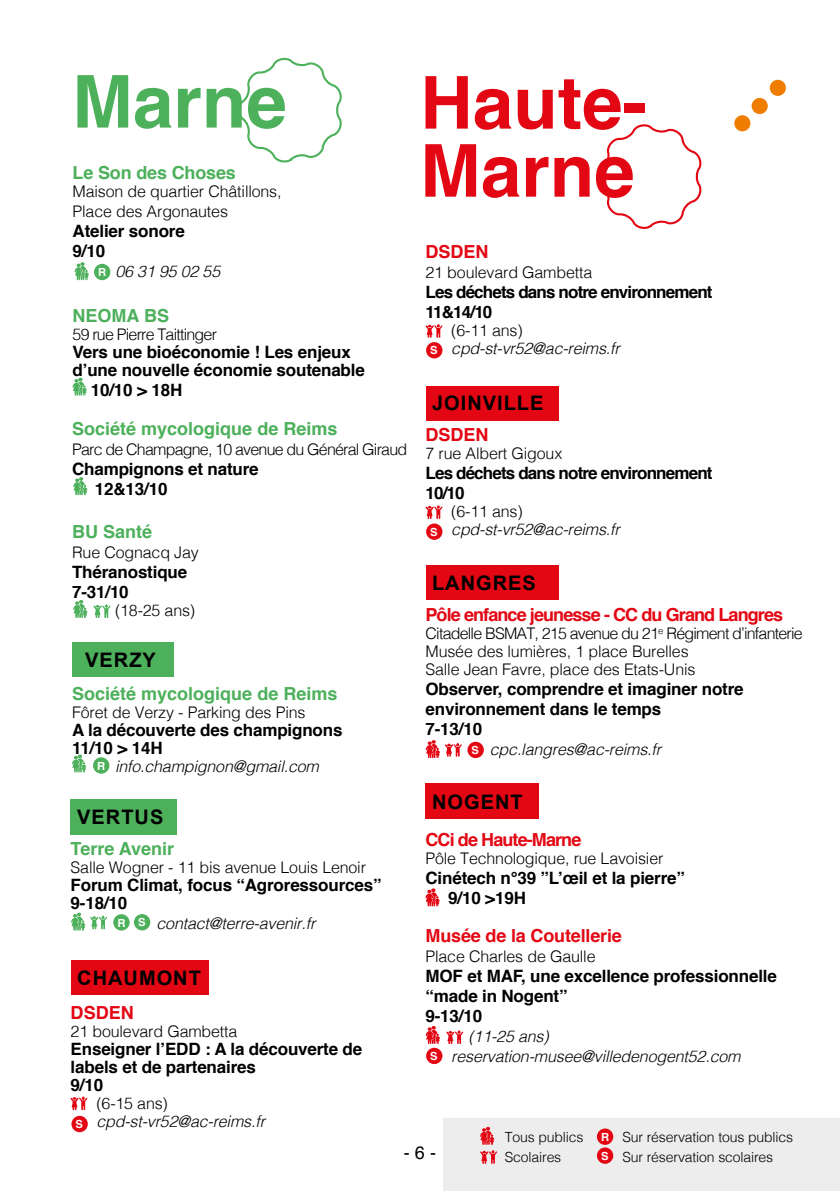
<style>
.page{position:relative;width:840px;height:1191px;background:#fff}
.page>*{position:absolute;margin:0;border:0;box-sizing:border-box;transform-origin:0 0}
.t1{font:700 72.8px/68px "Helvetica";color:#e30613}
.t2{font:700 72.8px "Helvetica";color:#4db05b}
.t3{font:700 20px "Arial";letter-spacing:.05em;color:#000}
.t4{font:700 18px "Helvetica";color:#4db05b}
.t5{font:700 18px "Helvetica";letter-spacing:-.05em;color:#e30613}
.t6{font:700 18px "Helvetica";letter-spacing:-.01em;color:#e30613}
.t7{font:18px "Helvetica";color:#000}
.t8{font:700 17px/20px "Helvetica";letter-spacing:-.01em;color:#000}
.t9{font:700 17px/20px "Helvetica";letter-spacing:-.05em;color:#000}
.t10{font:300 16px/18px "Helvetica";letter-spacing:-.01em;color:#000}
.t11{font:italic 300 16px/20px "Helvetica";letter-spacing:-.01em;color:#000}
.t12{font:300 16px "Helvetica";letter-spacing:-.05em;color:#000}
.t13{font:300 14px "Helvetica";letter-spacing:-.01em;color:#000}
.t14{font:700 11.2px/19px "Helvetica";color:#fff}
.s1{font-weight:700;font-style:normal;font-size:11.2px;color:#fff}
</style>
<div class="page">
<div style="left:443px;top:1118px;width:396px;height:73px;background:#ededed"></div>
<svg style="left:238px;top:57px;width:104px;height:106px"></svg>
<svg style="left:597px;top:124px;width:104px;height:105px"></svg>
<div style="left:72px;top:643px;width:101px;height:34px;background:#4db05b"></div>
<div style="left:71px;top:799px;width:106px;height:35px;background:#4db05b"></div>
<div style="left:71px;top:961px;width:137px;height:34px;background:#e30613"></div>
<div style="left:425px;top:386px;width:133px;height:34px;background:#e30613"></div>
<div style="left:425px;top:566px;width:133px;height:34px;background:#e30613"></div>
<div style="left:425px;top:783px;width:114px;height:36px;background:#e30613"></div>
<div style="left:733px;top:115px;width:17px;height:16px;background:#ef7d00;border-radius:50%"></div>
<div style="left:751px;top:98px;width:16px;height:16px;background:#ef7d00;border-radius:50%"></div>
<div style="left:769px;top:80px;width:16px;height:16px;background:#ef7d00;border-radius:50%"></div>
<svg style="left:75px;top:262px;width:14px;height:18px"></svg>
<svg style="left:73px;top:377px;width:14px;height:19px"></svg>
<svg style="left:73px;top:477px;width:14px;height:18px"></svg>
<svg style="left:73px;top:600px;width:14px;height:18px"></svg>
<svg style="left:72px;top:754px;width:14px;height:18px"></svg>
<div style="left:94px;top:264px;width:16px;height:16px;background:#4db05b;border-radius:50%"></div>
<div style="left:93px;top:757px;width:16px;height:16px;background:#4db05b;border-radius:50%"></div>
<div style="left:113px;top:914px;width:16px;height:16px;background:#4db05b;border-radius:50%"></div>
<svg style="left:93px;top:604px;width:17px;height:14px"></svg>
<svg style="left:446px;top:1030px;width:17px;height:14px"></svg>
<svg style="left:70px;top:1096px;width:17px;height:14px"></svg>
<svg style="left:425px;top:324px;width:17px;height:14px"></svg>
<svg style="left:425px;top:505px;width:17px;height:14px"></svg>
<svg style="left:71px;top:912px;width:36px;height:18px"></svg>
<svg style="left:425px;top:740px;width:36px;height:18px"></svg>
<svg style="left:425px;top:1026px;width:14px;height:18px"></svg>
<svg style="left:425px;top:888px;width:14px;height:18px"></svg>
<div style="left:134px;top:914px;width:16px;height:16px;background:#4db05b;border-radius:50%"></div>
<div style="left:467px;top:741px;width:16px;height:17px;background:#e30613;border-radius:50%"></div>
<div style="left:426px;top:342px;width:16px;height:16px;background:#e30613;border-radius:50%"></div>
<div style="left:426px;top:523px;width:16px;height:17px;background:#e30613;border-radius:50%"></div>
<div style="left:426px;top:1047px;width:16px;height:17px;background:#e30613;border-radius:50%"></div>
<div style="left:71px;top:1115px;width:17px;height:17px;background:#e30613;border-radius:50%"></div>
<svg style="left:480px;top:1150px;width:17px;height:13px"></svg>
<svg style="left:480px;top:1126px;width:14px;height:18px"></svg>
<svg style="left:596px;top:1128px;width:17px;height:16px"></svg>
<div style="left:600px;top:1132px;width:8px;height:8px;background:#e30613"></div>
<div style="left:596px;top:1147px;width:17px;height:16px;background:#e30613;border-radius:50%"></div>
<h1 class="t2" style="left:72px;top:43px;width:216px">Marne</h1>
<h1 class="t1" style="left:420px;top:70px;width:228px">Haute-<br>Marne</h1>
<p class="t4" style="left:73px;top:159px;width:165px">Le Son des Choses</p>
<p class="t10" style="left:73px;top:181px;width:210px;line-height:20px">Maison de quartier Châtillons,<br>Place des Argonautes</p>
<p class="t8" style="left:73px;top:222px;width:114px">Atelier sonore<br>9/10</p>
<p class="t11" style="left:98px;top:261px;width:124px"><span class="s1">R</span> 06 31 95 02 55</p>
<p class="t5" style="left:425px;top:237px;width:64px">DSDEN</p>
<p class="t10" style="left:425px;top:262px;width:168px">21 boulevard Gambetta</p>
<p class="t9" style="left:425px;top:282px;width:288px">Les déchets dans notre environnement<br>11&amp;14/10</p>
<p class="t10" style="left:451px;top:320px;width:73px">(6-11 ans)</p>
<p class="t11" style="left:451px;top:337px;width:170px">cpd-st-vr52@ac-reims.fr</p>
<p class="t4" style="left:73px;top:301px;width:98px">NEOMA BS</p>
<p class="t12" style="left:73px;top:320px;width:146px">59 rue Pierre Taittinger</p>
<p class="t8" style="left:73px;top:343px;width:293px;line-height:18px">Vers une bioéconomie ! Les enjeux d’une nouvelle économie soutenable</p>
<p class="t8" style="left:91px;top:380px;width:93px">10/10 &gt; 18H</p>
<p class="t14" style="left:430px;top:341px;width:9px">S</p>
<p class="t3" style="left:432px;top:390px;width:113px">JOINVILLE</p>
<p class="t4" style="left:72px;top:414px;width:267px">Société mycologique de Reims</p>
<p class="t12" style="left:72px;top:435px;width:336px">Parc de Champagne, 10 avenue du Général Giraud</p>
<p class="t8" style="left:95px;top:459px;width:165px;text-indent:-23px">Champignons et nature<br>12&amp;13/10</p>
<p class="t4" style="left:72px;top:517px;width:82px">BU Santé</p>
<p class="t10" style="left:72px;top:542px;width:128px">Rue Cognacq Jay</p>
<p class="t8" style="left:72px;top:562px;width:117px">Théranostique<br>7-31/10</p>
<p class="t10" style="left:115px;top:600px;width:82px">(18-25 ans)</p>
<p class="t3" style="left:85px;top:647px;width:72px">VERZY</p>
<p class="t4" style="left:72px;top:678px;width:267px">Société mycologique de Reims</p>
<p class="t10" style="left:72px;top:701px;width:235px">Fôret de Verzy - Parking des Pins</p>
<p class="t8" style="left:72px;top:721px;width:272px;line-height:18px">A la découverte des champignons<br>11/10 &gt; 14H</p>
<p class="t11" style="left:115px;top:755px;width:205px">info.champignon@gmail.com</p>
<p class="t14" style="left:97px;top:756px;width:10px">R</p>
<p class="t3" style="left:77px;top:804px;width:88px">VERTUS</p>
<p class="t5" style="left:425px;top:420px;width:64px">DSDEN</p>
<p class="t10" style="left:425px;top:443px;width:138px">7 rue Albert Gigoux</p>
<p class="t9" style="left:425px;top:463px;width:288px">Les déchets dans notre environnement<br>10/10</p>
<p class="t10" style="left:451px;top:501px;width:73px">(6-11 ans)</p>
<p class="t11" style="left:451px;top:519px;width:170px">cpd-st-vr52@ac-reims.fr</p>
<p class="t14" style="left:430px;top:522px;width:9px">S</p>
<p class="t3" style="left:432px;top:570px;width:105px">LANGRES</p>
<p class="t5" style="left:425px;top:600px;width:359px">Pôle enfance jeunesse - CC du Grand Langres</p>
<p class="t10" style="left:425px;top:623px;width:378px">Citadelle BSMAT, 215 avenue du 21<sup>e</sup> Régiment d’infanterie<br>Musée des lumières, 1 place Burelles<br>Salle Jean Favre, place des Etats-Unis</p>
<p class="t8" style="left:425px;top:679px;width:319px">Observer, comprendre et imaginer notre environnement dans le temps<br>7-13/10</p>
<p class="t11" style="left:489px;top:738px;width:173px">cpc.langres@ac-reims.fr</p>
<p class="t14" style="left:471px;top:741px;width:9px">S</p>
<p class="t3" style="left:432px;top:788px;width:92px">NOGENT</p>
<p class="t4" style="left:71px;top:833px;width:105px">Terre Avenir</p>
<p class="t10" style="left:71px;top:857px;width:297px">Salle Wogner - 11 bis avenue Louis Lenoir</p>
<p class="t8" style="left:71px;top:876px;width:312px;line-height:18px">Forum Climat, focus “Agroressources”<br>9-18/10</p>
<p class="t11" style="left:156px;top:912px;width:160px">contact@terre-avenir.fr</p>
<p class="t14" style="left:117px;top:913px;width:30px">R S</p>
<p class="t3" style="left:77px;top:965px;width:125px">CHAUMONT</p>
<p class="t5" style="left:71px;top:998px;width:65px">DSDEN</p>
<p class="t10" style="left:71px;top:1021px;width:168px">21 boulevard Gambetta</p>
<p class="t8" style="left:71px;top:1040px;width:293px;line-height:18px">Enseigner l’EDD : A la découverte de labels et de partenaires<br>9/10</p>
<p class="t10" style="left:96px;top:1093px;width:73px">(6-15 ans)</p>
<p class="t11" style="left:96px;top:1110px;width:170px">cpd-st-vr52@ac-reims.fr</p>
<p class="t14" style="left:76px;top:1115px;width:9px">S</p>
<p class="t5" style="left:425px;top:824px;width:157px">CCi de Haute-Marne</p>
<p class="t10" style="left:425px;top:848px;width:239px">Pôle Technologique, rue Lavoisier</p>
<p class="t8" style="left:448px;top:868px;width:238px;text-indent:-23px">Cinétech n°39 ”L’œil et la pierre”<br>9/10 &gt;19H</p>
<p class="t6" style="left:425px;top:921px;width:198px">Musée de la Coutellerie</p>
<p class="t10" style="left:425px;top:946px;width:171px">Place Charles de Gaulle</p>
<p class="t8" style="left:425px;top:966px;width:353px">MOF et MAF, une excellence professionnelle “made in Nogent”<br>9-13/10</p>
<p class="t11" style="left:451px;top:1025px;width:290px;text-indent:17px">(11-25 ans) reservation-musee@villedenogent52.com</p>
<p class="t14" style="left:430px;top:1046px;width:9px">S</p>
<p class="t7" style="left:404px;top:1138px;width:34px">- 6 -</p>
<p class="t13" style="left:504px;top:1124px;width:80px">Tous publics</p>
<p class="t13" style="left:622px;top:1124px;width:172px">Sur réservation tous publics</p>
<p class="t13" style="left:504px;top:1145px;width:58px">Scolaires</p>
<p class="t13" style="left:622px;top:1145px;width:152px">Sur réservation scolaires</p>
<p class="t14" style="left:600px;top:1127px;width:10px">R<br>S</p>
</div>
